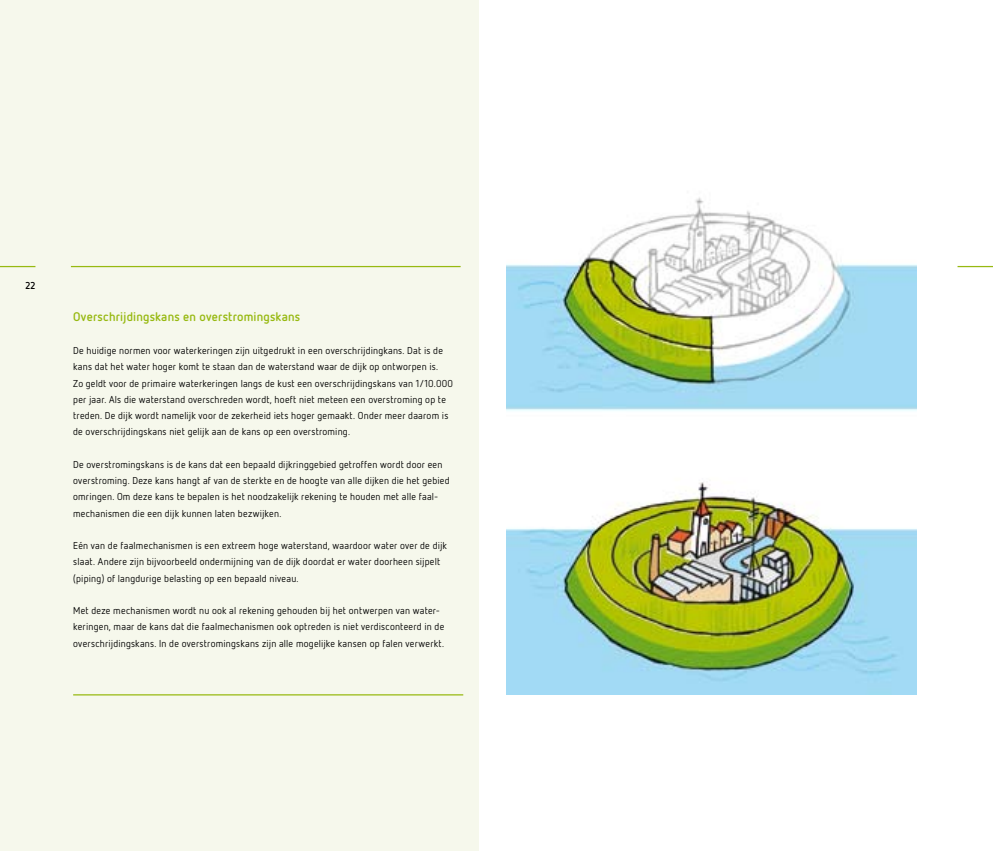
<style>
.page{position:relative;width:993px;height:851px;background:#fff}
.page>*{position:absolute;margin:0;border:0;box-sizing:border-box;transform-origin:0 0}
.t1{font:700 12.5px "Netto OT";letter-spacing:.015em;color:#97b911}
.t2{font:10px/16.2px "Netto OT";letter-spacing:.025em;color:#000}
.t3{font:700 10px "Netto OT";color:#000}
</style>
<div class="page">
<div style="left:0;top:0;width:478px;height:850px;background:#f6f8ec"></div>
<hr style="left:73px;top:694px;width:390px;height:1px;background:#97b911">
<hr style="left:71px;top:266px;width:389px;height:1px;background:#97b911">
<hr style="left:957px;top:266px;width:35px;height:1px;background:#97b911">
<hr style="left:0;top:266px;width:35px;height:1px;background:#97b911">
<img style="left:506px;top:197px;width:409px;height:214px">
<img style="left:506px;top:482px;width:409px;height:212px">
<p class="t3" style="left:26px;top:279px;width:11px">22</p>
<p class="t1" style="left:73px;top:309px;width:228px">Overschrijdingskans en overstromingskans</p>
<p class="t2" style="left:73px;top:342px;width:381px">De huidige normen voor waterkeringen zijn uitgedrukt in een overschrijdingkans. Dat is de kans dat het water hoger komt te staan dan de waterstand waar de dijk op ontworpen is.<br>Zo geldt voor de primaire waterkeringen langs de kust een overschrijdingskans van 1/10.000 per jaar. Als die waterstand overschreden wordt, hoeft niet meteen een overstroming op te treden. De dijk wordt namelijk voor de zekerheid iets hoger gemaakt. Onder meer daarom is de overschrijdingskans niet gelijk aan de kans op een overstroming.</p>
<p class="t2" style="left:73px;top:456px;width:378px">De overstromingskans is de kans dat een bepaald dijkringgebied getroffen wordt door een overstroming. Deze kans hangt af van de sterkte en de hoogte van alle dijken die het gebied omringen. Om deze kans te bepalen is het noodzakelijk rekening te houden met alle faal&shy;mechanismen die een dijk kunnen laten bezwijken.</p>
<p class="t2" style="left:73px;top:537px;width:375px">Eén van de faalmechanismen is een extreem hoge waterstand, waardoor water over de dijk slaat. Andere zijn bijvoorbeeld ondermijning van de dijk doordat er water doorheen sijpelt (piping) of langdurige belasting op een bepaald niveau.</p>
<p class="t2" style="left:73px;top:602px;width:372px">Met deze mechanismen wordt nu ook al rekening gehouden bij het ontwerpen van water&shy;keringen, maar de kans dat die faalmechanismen ook optreden is niet verdisconteerd in de overschrijdingskans. In de overstromingskans zijn alle mogelijke kansen op falen verwerkt.</p>
</div>
